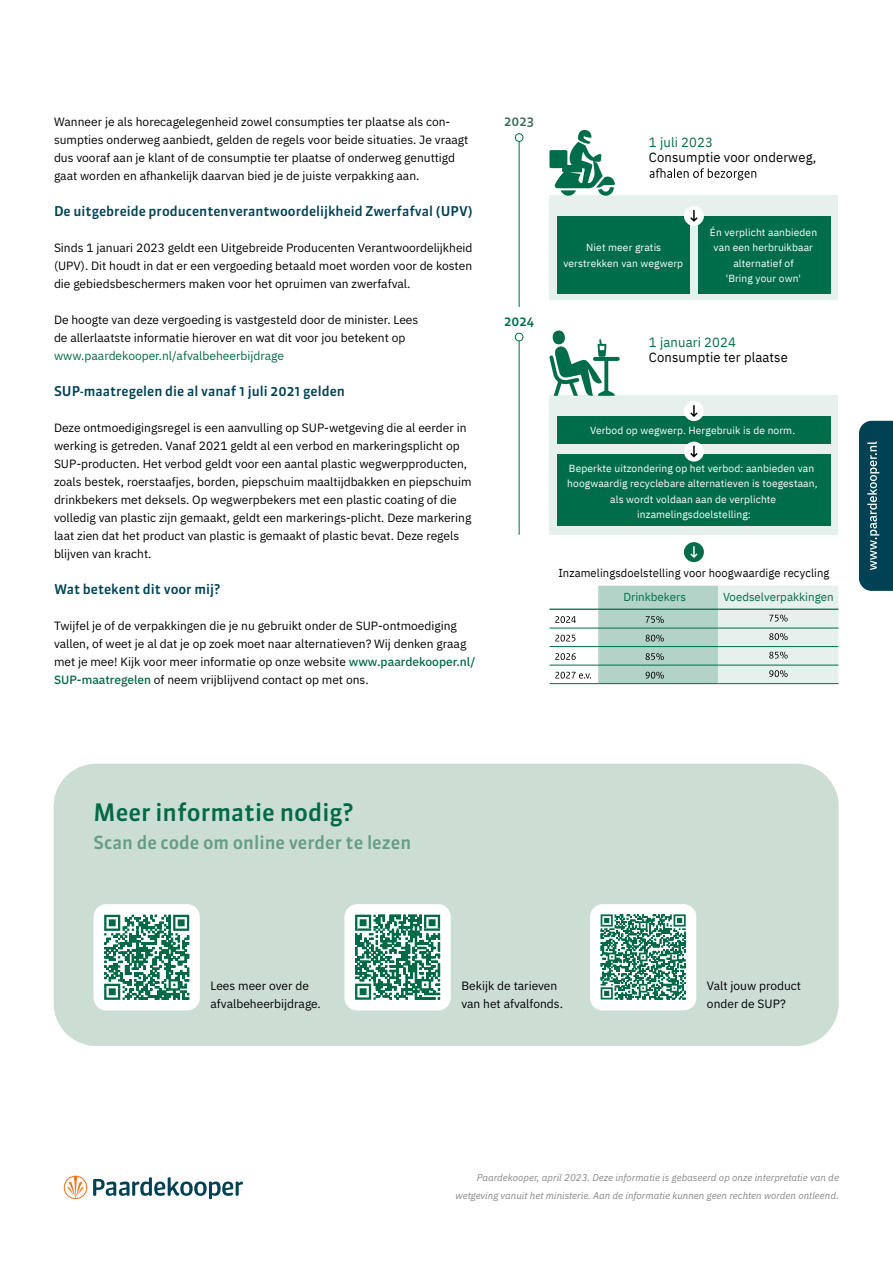
<style>
.page{position:relative;width:893px;height:1263px;background:#fff}
.page>*{position:absolute;margin:0;border:0;box-sizing:border-box;transform-origin:0 0}
.t1{font:500 24px "Sanuk";color:#006946}
.t2{font:500 18px "Sanuk";color:#659c84}
.t3{font:500 13.5px "Sanuk";color:#004154}
.t4{font:13.5px "IBM Plex Sans";letter-spacing:.01em;color:#000}
.t5{font:13.5px "IBM Plex Sans";letter-spacing:.01em;color:#006d4a}
.t6{font:500 12.75px "Sanuk";color:#407060}
.t7{font:500 12.75px "Sanuk";color:#006d4a}
.t8{font:12px/18px "IBM Plex Sans";color:#000}
.t9{font:12px "IBM Plex Sans";color:#006946}
.t10{font:11.55px "IBM Plex Sans";letter-spacing:.01em;color:#000}
.t11{font:11.55px "IBM Plex Sans";color:#006d4a}
.t12{font:10.2px/15.3px "IBM Plex Sans";letter-spacing:.01em;color:#fff;text-align:center}
.t13{font:italic 9.75px/18px "IBM Plex Sans";color:#878787;text-align:right}
.s1{font-weight:500;color:#006946}
</style>
<div class="page">
<div style="left:549px;top:396px;width:289px;height:139px;background:#e6f0ed"></div>
<div style="left:557px;top:416px;width:274px;height:27px;background:#006d4a"></div>
<div style="left:557px;top:455px;width:274px;height:71px;background:#006d4a"></div>
<hr style="left:549px;top:609px;width:49px;height:1px;background:#006d4a">
<hr style="left:549px;top:628px;width:49px;height:1px;background:#006d4a">
<hr style="left:549px;top:646px;width:49px;height:1px;background:#006d4a">
<hr style="left:549px;top:665px;width:49px;height:1px;background:#006d4a">
<hr style="left:549px;top:683px;width:49px;height:1px;background:#006d4a">
<svg style="left:555px;top:616px;width:21px;height:7px"></svg>
<svg style="left:555px;top:635px;width:20px;height:6px"></svg>
<svg style="left:555px;top:653px;width:21px;height:7px"></svg>
<svg style="left:555px;top:672px;width:36px;height:7px"></svg>
<svg style="left:598px;top:586px;width:240px;height:98px;background:#bfd8d0"></svg>
<div style="left:684px;top:401px;width:20px;height:20px;background:#fff;border-radius:50%"></div>
<svg style="left:690px;top:405px;width:8px;height:12px"></svg>
<div style="left:684px;top:442px;width:20px;height:20px;background:#fff;border-radius:50%"></div>
<svg style="left:690px;top:446px;width:8px;height:11px"></svg>
<div style="left:684px;top:542px;width:20px;height:20px;background:#006d4a;border-radius:50%"></div>
<svg style="left:690px;top:546px;width:8px;height:12px"></svg>
<hr style="left:519px;top:334px;width:1px;height:201px;background:#006d4a">
<hr style="left:519px;top:133px;width:1px;height:174px;background:#006d4a">
<div style="left:549px;top:196px;width:289px;height:104px;background:#e6f0ed"></div>
<svg style="left:650px;top:168px;width:106px;height:12px"></svg>
<div style="left:558px;top:216px;width:132px;height:77px;background:#006d4a"></div>
<div style="left:699px;top:216px;width:132px;height:77px;background:#006d4a"></div>
<div style="left:684px;top:206px;width:20px;height:20px;background:#fff;border-radius:50%"></div>
<svg style="left:690px;top:210px;width:8px;height:12px"></svg>
<svg style="left:549px;top:130px;width:66px;height:66px"></svg>
<div style="left:515px;top:333px;width:8px;height:8px;background:#fff;border-radius:50%"></div>
<div style="left:515px;top:333px;width:8px;height:8px;border:1px solid #006d4a;border-radius:50%"></div>
<div style="left:515px;top:134px;width:8px;height:7px;background:#fff;border-radius:50%"></div>
<div style="left:515px;top:133px;width:8px;height:9px;border:1px solid #006d4a;border-radius:50%"></div>
<svg style="left:549px;top:330px;width:71px;height:66px"></svg>
<div style="left:54px;top:764px;width:785px;height:282px;background:#ccddd4;border-radius:43px"></div>
<div style="left:94px;top:904px;width:106px;height:106px;background:#fff;border-radius:13px"></div>
<svg style="left:104px;top:915px;width:85px;height:85px"></svg>
<div style="left:344px;top:904px;width:107px;height:106px;background:#fff;border-radius:13px"></div>
<svg style="left:355px;top:915px;width:85px;height:85px"></svg>
<div style="left:590px;top:904px;width:106px;height:106px;background:#fff;border-radius:13px"></div>
<svg style="left:601px;top:914px;width:85px;height:85px"></svg>
<svg style="left:93px;top:1177px;width:150px;height:22px"></svg>
<svg style="left:64px;top:1176px;width:23px;height:23px"></svg>
<svg style="left:859px;top:421px;width:34px;height:170px;background:#145061"></svg>
<p class="t8" style="left:54px;top:112px;width:416px">Wanneer je als horecagelegenheid zowel consumpties ter plaatse als con&shy;sumpties onderweg aanbiedt, gelden de regels voor beide situaties. Je vraagt dus vooraf aan je klant of de consumptie ter plaatse of onderweg genuttigd gaat worden en afhankelijk daarvan bied je de juiste verpakking aan.</p>
<p class="t3" style="left:54px;top:203px;width:420px">De uitgebreide producentenverantwoordelijkheid Zwerfafval (UPV)</p>
<p class="t8" style="left:54px;top:238px;width:420px;text-align:justify">Sinds 1 januari 2023 geldt een Uitgebreide Producenten Verantwoordelijkheid (UPV). Dit houdt in dat er een vergoeding betaald moet worden voor de kosten die gebiedsbeschermers maken voor het opruimen van zwerfafval.</p>
<p class="t8" style="left:54px;top:310px;width:366px">De hoogte van deze vergoeding is vastgesteld door de minister. Lees de allerlaatste informatie hierover en wat dit voor jou betekent op</p>
<p class="t9" style="left:54px;top:347px;width:231px">www.paardekooper.nl/afvalbeheerbijdrage</p>
<p class="t3" style="left:54px;top:383px;width:292px">SUP-maatregelen die al vanaf 1 juli 2021 gelden</p>
<p class="t8" style="left:54px;top:418px;width:419px">Deze ontmoedigingsregel is een aanvulling op SUP-wetgeving die al eerder in werking is getreden. Vanaf 2021 geldt al een verbod en markeringsplicht op SUP-producten. Het verbod geldt voor een aantal plastic wegwerpproducten, zoals bestek, roerstaafjes, borden, piepschuim maaltijdbakken en piepschuim drinkbekers met deksels. Op wegwerpbekers met een plastic coating of die volledig van plastic zijn gemaakt, geldt een markerings-plicht. Deze markering laat zien dat het product van plastic is gemaakt of plastic bevat. Deze regels blijven van kracht.</p>
<p class="t3" style="left:54px;top:581px;width:168px">Wat betekent dit voor mij?</p>
<p class="t8" style="left:54px;top:616px;width:423px">Twijfel je of de verpakkingen die je nu gebruikt onder de SUP-ontmoediging vallen, of weet je al dat je op zoek moet naar alternatieven? Wij denken graag met je mee! Kijk voor meer informatie op onze website <span class="s1">www.paardekooper.nl/ SUP-maatregelen</span> of neem vrijblijvend contact op met ons.</p>
<p class="t6" style="left:504px;top:113px;width:32px">2023</p>
<p class="t7" style="left:504px;top:313px;width:32px">2024</p>
<p class="t5" style="left:649px;top:132px;width:65px">1 juli 2023</p>
<p class="t4" style="left:649px;top:147px;width:169px">Consumptie voor onderweg,</p>
<p class="t12" style="left:563px;top:239px;width:121px">Niet meer gratis verstrekken van wegwerp</p>
<p class="t12" style="left:710px;top:224px;width:109px">Én verplicht aanbieden van een herbruikbaar alternatief of<br>'Bring your own'</p>
<p class="t5" style="left:649px;top:332px;width:88px">1 januari 2024</p>
<p class="t4" style="left:649px;top:347px;width:140px">Consumptie ter plaatse</p>
<p class="t12" style="left:590px;top:422px;width:207px">Verbod op wegwerp. Hergebruik is de norm.</p>
<p class="t12" style="left:567px;top:460px;width:252px">Beperkte uitzondering op het verbod: aanbieden van hoogwaardig recyclebare alternatieven is toegestaan, als wordt voldaan aan de verplichte inzamelingsdoelstelling:</p>
<p class="t10" style="left:558px;top:564px;width:273px">Inzamelingsdoelstelling voor hoogwaardige recycling</p>
<p class="t11" style="left:623px;top:588px;width:64px">Drinkbekers</p>
<p class="t11" style="left:723px;top:588px;width:112px">Voedselverpakkingen</p>
<h1 class="t1" style="left:94px;top:797px;width:262px">Meer informatie nodig?</h1>
<h2 class="t2" style="left:94px;top:831px;width:319px">Scan de code om online verder te lezen</h2>
<p class="t8" style="left:210px;top:976px;width:112px">Lees meer over de afvalbeheerbijdrage.</p>
<p class="t8" style="left:461px;top:976px;width:103px">Bekijk de tarieven van het afvalfonds.</p>
<p class="t8" style="left:707px;top:976px;width:96px">Valt jouw product onder de SUP?</p>
<p class="t13" style="left:456px;top:1168px;width:385px">Paardekooper, april 2023. Deze informatie is gebaseerd op onze interpretatie van de wetgeving vanuit het ministerie. Aan de informatie kunnen geen rechten worden ontleend.</p>
</div>
